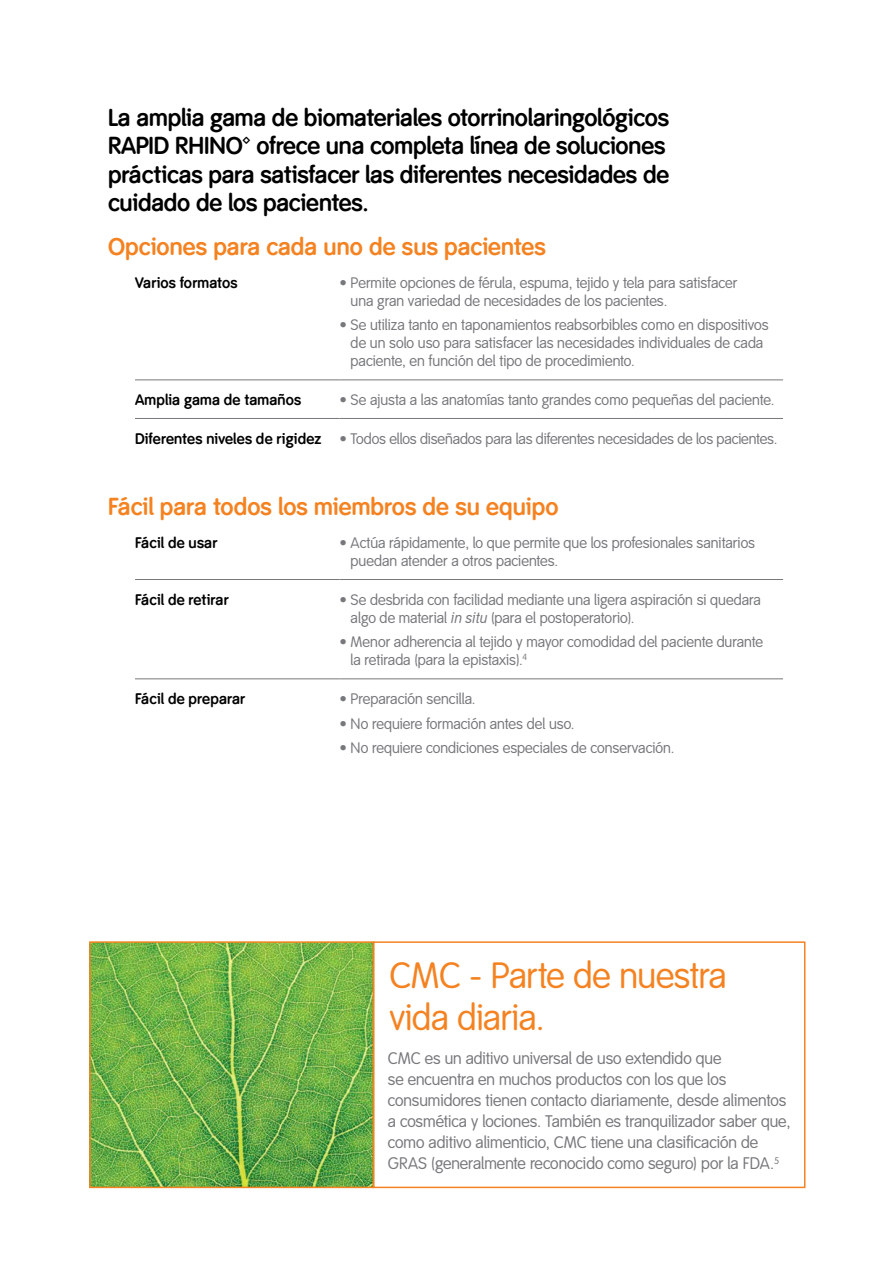
<style>
.page{position:relative;width:893px;height:1263px;background:#fff}
.page>*{position:absolute;margin:0;border:0;box-sizing:border-box;transform-origin:0 0}
.t1{font:36px/42px "Smith&Nephew LF";letter-spacing:-.01em;color:#f58220}
.t2{font:700 24px/28.5px "Smith&Nephew LF";letter-spacing:-.005em;color:#000}
.t3{font:700 24px "Smith&Nephew LF";letter-spacing:.005em;color:#f58220}
.t4{font:16.5px/21px "Smith&Nephew LF";color:#77787b}
.t5{font:15px/18px "Smith&Nephew LF";color:#77787b}
.t6{font:700 15px "Smith&Nephew LF";letter-spacing:.01em;color:#000}
.s1{font-weight:700;color:#000}
.s2{font-style:italic}
</style>
<div class="page">
<img style="left:92px;top:944px;width:279px;height:241px">
<div style="left:89px;top:941px;width:285px;height:247px;border:2px solid #f58220"></div>
<div style="left:373px;top:941px;width:432px;height:247px;border:2px solid #f58220"></div>
<hr style="left:135px;top:579px;width:204px;height:1px;background:#77787b">
<hr style="left:339px;top:579px;width:444px;height:1px;background:#77787b">
<hr style="left:135px;top:679px;width:204px;height:1px;background:#77787b">
<hr style="left:339px;top:679px;width:444px;height:1px;background:#77787b">
<hr style="left:135px;top:380px;width:204px;height:1px;background:#77787b">
<hr style="left:339px;top:380px;width:444px;height:1px;background:#77787b">
<hr style="left:135px;top:418px;width:204px;height:1px;background:#77787b">
<hr style="left:339px;top:418px;width:444px;height:1px;background:#77787b">
<h2 class="t2" style="left:108px;top:104px;width:563px">La amplia gama de biomateriales otorrinolaringológicos RAPID RHINO™ ofrece una completa línea de soluciones prácticas para satisfacer las diferentes necesidades de cuidado de los pacientes.</h2>
<h2 class="t3" style="left:108px;top:232px;width:439px">Opciones para cada uno de sus pacientes</h2>
<p class="t6" style="left:135px;top:274px;width:104px">Varios formatos</p>
<p class="t5" style="left:351px;top:274px;width:388px;text-indent:-11px">• Permite opciones de férula, espuma, tejido y tela para satisfacer una gran variedad de necesidades de los pacientes.</p>
<p class="t5" style="left:351px;top:317px;width:420px;text-indent:-11px">• Se utiliza tanto en taponamientos reabsorbibles como en dispositivos de un solo uso para satisfacer las necesidades individuales de cada paciente, en función del tipo de procedimiento.</p>
<p class="t6" style="left:135px;top:391px;width:168px">Amplia gama de tamaños</p>
<p class="t5" style="left:339px;top:391px;width:436px">• Se ajusta a las anatomías tanto grandes como pequeñas del paciente.</p>
<p class="t5" style="left:135px;top:430px;width:644px"><span class="s1">Diferentes niveles de rigidez</span> • Todos ellos diseñados para las diferentes necesidades de los pacientes.</p>
<h2 class="t3" style="left:108px;top:493px;width:452px">Fácil para todos los miembros de su equipo</h2>
<p class="t6" style="left:135px;top:534px;width:84px">Fácil de usar</p>
<p class="t5" style="left:351px;top:534px;width:406px;text-indent:-11px">• Actúa rápidamente, lo que permite que los profesionales sanitarios puedan atender a otros pacientes.</p>
<p class="t6" style="left:135px;top:591px;width:95px">Fácil de retirar</p>
<p class="t5" style="left:351px;top:591px;width:412px;text-indent:-11px">• Se desbrida con facilidad mediante una ligera aspiración si quedara algo de material <span class="s2">in situ</span> (para el postoperatorio).</p>
<p class="t5" style="left:351px;top:634px;width:414px;text-indent:-11px">• Menor adherencia al tejido y mayor comodidad del paciente durante la retirada (para la epistaxis).<sup>4</sup></p>
<p class="t6" style="left:135px;top:690px;width:112px">Fácil de preparar</p>
<p class="t5" style="left:339px;top:690px;width:138px">• Preparación sencilla.</p>
<p class="t5" style="left:339px;top:715px;width:237px">• No requiere formación antes del uso.</p>
<p class="t5" style="left:339px;top:740px;width:337px">• No requiere condiciones especiales de conservación.</p>
<h1 class="t1" style="left:389px;top:955px;width:339px">CMC - Parte de nuestra vida diaria.</h1>
<p class="t4" style="left:388px;top:1049px;width:404px">CMC es un aditivo universal de uso extendido que<br>se encuentra en muchos productos con los que los consumidores tienen contacto diariamente, desde alimentos a cosmética y lociones. También es tranquilizador saber que, como aditivo alimenticio, CMC tiene una clasificación de GRAS (generalmente reconocido como seguro) por la FDA.<sup>5</sup></p>
</div>
